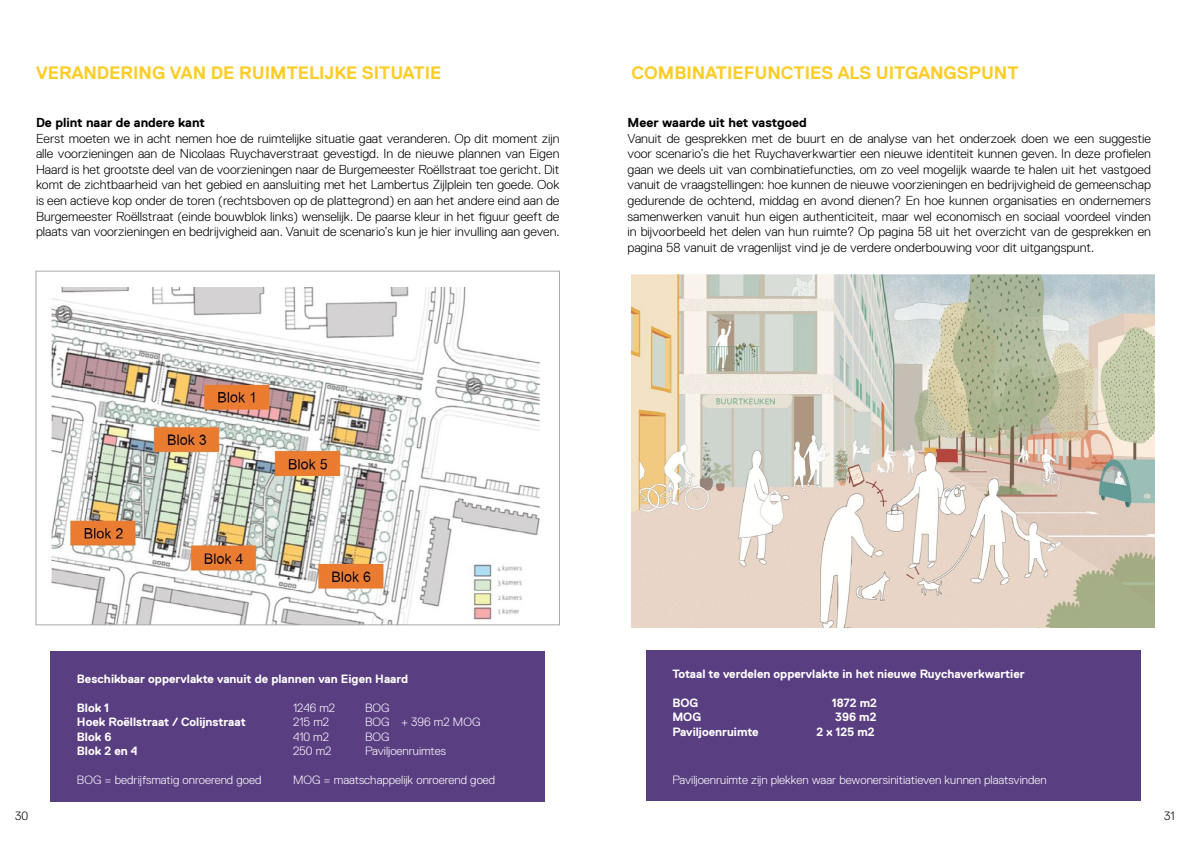
<style>
.page{position:relative;width:1191px;height:842px;background:#fff}
.page>*{position:absolute;margin:0;border:0;box-sizing:border-box;transform-origin:0 0}
.t1{font:700 18px "Replica";color:#fdcc25}
.t2{font:300 13px/15.6px "Replica";color:#000;text-align:justify}
.t3{font:700 13px "Replica";color:#000}
.t4{font:700 12px "Replica";color:#fff}
.t5{font:300 12px "Replica";color:#fff}
.t6{font:300 12px "Replica";color:#000}
</style>
<div class="page">
<div style="left:646px;top:650px;width:494px;height:151px;background:#5a3e82"></div>
<img style="left:631px;top:274px;width:524px;height:354px">
<img style="left:51px;top:287px;width:489px;height:336px">
<div style="left:50px;top:651px;width:495px;height:151px;background:#5a3e82"></div>
<h1 class="t1" style="left:36px;top:63px;width:407px">VERANDERING VAN DE RUIMTELIJKE SITUATIE</h1>
<p class="t3" style="left:36px;top:115px;width:170px">De plint naar de andere kant</p>
<p class="t2" style="left:36px;top:130px;width:525px">Eerst moeten we in acht nemen hoe de ruimtelijke situatie gaat veranderen. Op dit moment zijn alle voorzieningen aan de Nicolaas Ruychaverstraat gevestigd. In de nieuwe plannen van Eigen Haard is het grootste deel van de voorzieningen naar de Burgemeester Roëllstraat toe gericht. Dit komt de zichtbaarheid van het gebied en aansluiting met het Lambertus Zijlplein ten goede. Ook is een actieve kop onder de toren (rechtsboven op de plattegrond) en aan het andere eind aan de Burgemeester Roëllstraat (einde bouwblok links) wenselijk. De paarse kleur in het figuur geeft de plaats van voorzieningen en bedrijvigheid aan. Vanuit de scenario’s kun je hier invulling aan geven.</p>
<h1 class="t1" style="left:631px;top:63px;width:388px">COMBINATIEFUNCTIES ALS UITGANGSPUNT</h1>
<p class="t3" style="left:627px;top:115px;width:181px">Meer waarde uit het vastgoed</p>
<p class="t2" style="left:627px;top:130px;width:525px">Vanuit de gesprekken met de buurt en de analyse van het onderzoek doen we een suggestie voor scenario’s die het Ruychaverkwartier een nieuwe identiteit kunnen geven. In deze profielen gaan we deels uit van combinatiefuncties, om zo veel mogelijk waarde te halen uit het vastgoed vanuit de vraagstellingen: hoe kunnen de nieuwe voorzieningen en bedrijvigheid de gemeenschap gedurende de ochtend, middag en avond dienen? En hoe kunnen organisaties en ondernemers samenwerken vanuit hun eigen authenticiteit, maar wel economisch en sociaal voordeel vinden in bijvoorbeeld het delen van hun ruimte? Op pagina 58 uit het overzicht van de gesprekken en pagina 58 vanuit de vragenlijst vind je de verdere onderbouwing voor dit uitgangspunt.</p>
<p class="t4" style="left:77px;top:672px;width:333px">Beschikbaar oppervlakte vanuit de plannen van Eigen Haard</p>
<p class="t4" style="left:77px;top:701px;width:34px">Blok 1</p>
<p class="t5" style="left:293px;top:701px;width:44px">1246 m2</p>
<p class="t5" style="left:365px;top:701px;width:26px">BOG</p>
<p class="t4" style="left:77px;top:716px;width:170px">Hoek Roëllstraat / Colijnstraat</p>
<p class="t5" style="left:293px;top:716px;width:38px">215 m2</p>
<p class="t5" style="left:365px;top:716px;width:117px">BOG + 396 m2 MOG</p>
<p class="t4" style="left:77px;top:730px;width:36px">Blok 6</p>
<p class="t5" style="left:293px;top:730px;width:38px">410 m2</p>
<p class="t5" style="left:365px;top:730px;width:26px">BOG</p>
<p class="t4" style="left:77px;top:744px;width:62px">Blok 2 en 4</p>
<p class="t5" style="left:293px;top:744px;width:40px">250 m2</p>
<p class="t5" style="left:365px;top:744px;width:82px">Paviljoenruimtes</p>
<p class="t5" style="left:77px;top:773px;width:186px">BOG = bedrijfsmatig onroerend goed</p>
<p class="t5" style="left:293px;top:773px;width:204px">MOG = maatschappelijk onroerend goed</p>
<p class="t4" style="left:672px;top:667px;width:354px">Totaal te verdelen oppervlakte in het nieuwe Ruychaverkwartier</p>
<p class="t4" style="left:672px;top:696px;width:28px">BOG</p>
<p class="t4" style="left:832px;top:696px;width:47px">1872 m2</p>
<p class="t4" style="left:672px;top:711px;width:30px">MOG</p>
<p class="t4" style="left:835px;top:711px;width:43px">396 m2</p>
<p class="t4" style="left:672px;top:725px;width:88px">Paviljoenruimte</p>
<p class="t4" style="left:816px;top:725px;width:60px">2 x 125 m2</p>
<p class="t5" style="left:672px;top:773px;width:376px">Paviljoenruimte zijn plekken waar bewonersinitiatieven kunnen plaatsvinden</p>
<p class="t6" style="left:15px;top:810px;width:15px">30</p>
<p class="t6" style="left:1164px;top:810px;width:12px">31</p>
</div>
